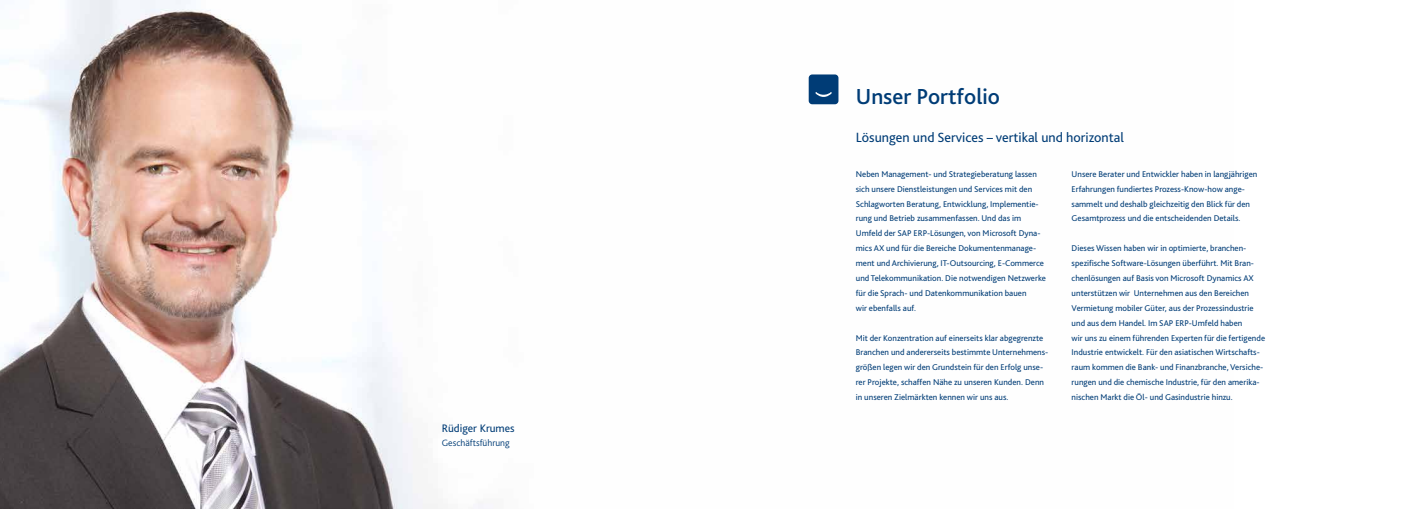
<style>
.page{position:relative;width:1414px;height:509px;background:#fff}
.page>*{position:absolute;margin:0;border:0;box-sizing:border-box;transform-origin:0 0}
.t1{font:500 22.75px "Bliss 2";color:#003c76}
.t2{font:14px "Bliss 2";color:#003c76}
.t3{font:11.38px "Bliss 2";color:#003c76}
.t4{font:300 9.62px "Bliss 2";color:#003c76}
.t5{font:8.75px/14.9px "Bliss 2";color:#003c76}
</style>
<div class="page">
<img style="left:0;top:0;width:839px;height:508px">
<svg style="left:809px;top:74px;width:29px;height:30px"></svg>
<h3 class="t3" style="left:442px;top:421px;width:74px">Rüdiger Krumes</h3>
<p class="t4" style="left:442px;top:437px;width:69px">Geschäftsführung</p>
<h1 class="t1" style="left:856px;top:82px;width:146px">Unser Portfolio</h1>
<h2 class="t2" style="left:856px;top:129px;width:270px">Lösungen und Services – vertikal und horizontal</h2>
<p class="t5" style="left:856px;top:166px;width:192px">Neben Management- und Strategieberatung lassen sich unsere Dienstleistungen und Services mit den Schlagworten Beratung, Entwicklung, Implementie&shy;rung und Betrieb zusammenfassen. Und das im Umfeld der SAP ERP-Lösungen, von Microsoft Dyna&shy;mics AX und für die Bereiche Dokumentenmanage&shy;ment und Archivierung, IT-Outsourcing, E-Commerce und Telekommunikation. Die notwendigen Netzwerke für die Sprach- und Datenkommunikation bauen<br>wir ebenfalls auf.</p>
<p class="t5" style="left:856px;top:330px;width:194px">Mit der Konzentration auf einerseits klar abgegrenzte Branchen und andererseits bestimmte Unternehmens&shy;größen legen wir den Grundstein für den Erfolg unse&shy;rer Projekte, schaffen Nähe zu unseren Kunden. Denn in unseren Zielmärkten kennen wir uns aus.</p>
<p class="t5" style="left:1071px;top:166px;width:187px">Unsere Berater und Entwickler haben in langjährigen Erfahrungen fundiertes Prozess-Know-how ange&shy;sammelt und deshalb gleichzeitig den Blick für den Gesamtprozess und die entscheidenden Details.</p>
<p class="t5" style="left:1071px;top:240px;width:195px">Dieses Wissen haben wir in optimierte, branchen&shy;spezifische Software-Lösungen überführt. Mit Bran&shy;chenlösungen auf Basis von Microsoft Dynamics AX unterstützen wir Unternehmen aus den Bereichen Vermietung mobiler Güter, aus der Prozessindustrie und aus dem Handel. Im SAP ERP-Umfeld haben<br>wir uns zu einem führenden Experten für die fertigende Industrie entwickelt. Für den asiatischen Wirtschafts&shy;raum kommen die Bank- und Finanzbranche, Versiche&shy;rungen und die chemische Industrie, für den amerika&shy;nischen Markt die Öl- und Gasindustrie hinzu.</p>
</div>
